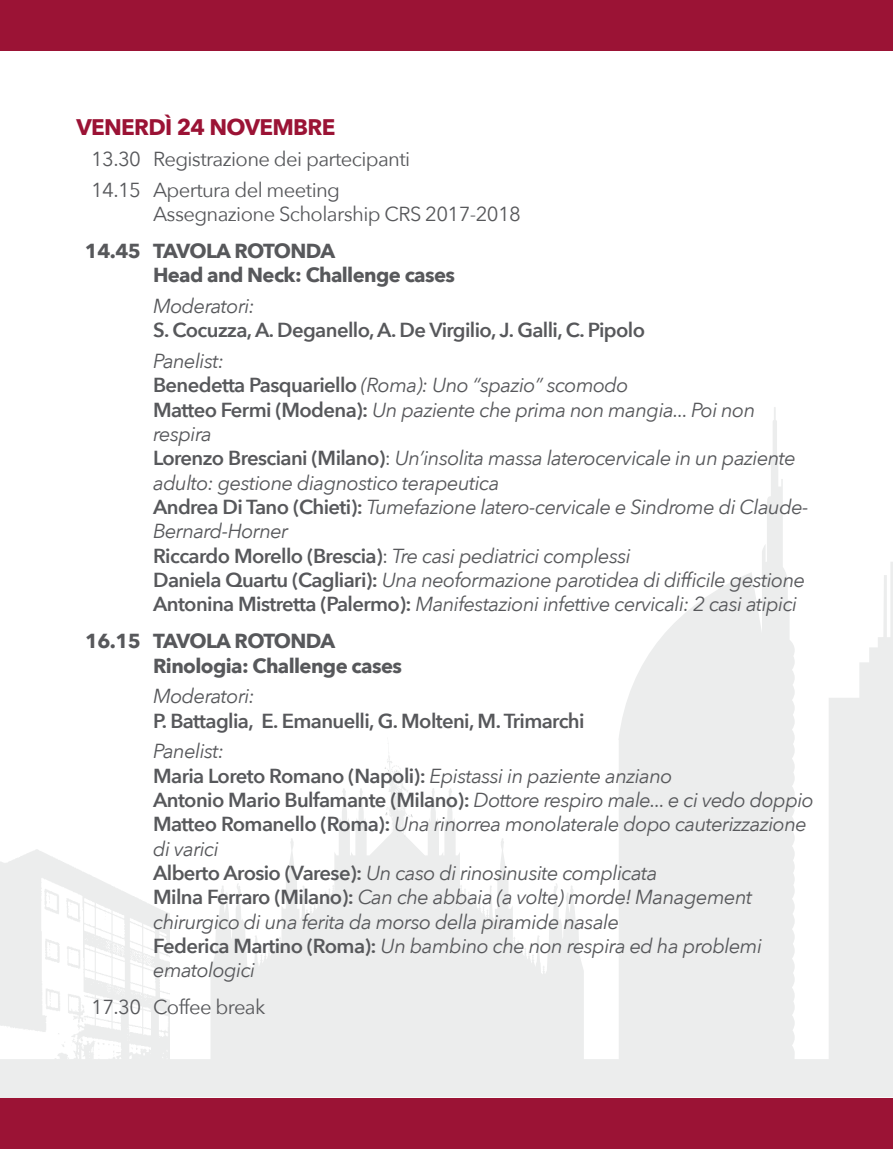
<style>
.page{position:relative;width:893px;height:1149px;background:#fff}
.page>*{position:absolute;margin:0;border:0;box-sizing:border-box;transform-origin:0 0}
.t1{font:700 22.5px "Avenir Next";letter-spacing:-.03em;color:#9b1335}
.t2{font:italic 20.25px/24.3px "Avenir Next";letter-spacing:-.03em;color:#57585b}
.t3{font:20.25px/30.6px "Avenir Next";letter-spacing:-.03em;color:#57585b}
.t4{font:600 20.25px "Avenir Next";letter-spacing:-.03em;color:#57585b}
.t5{font:700 20.25px/24.3px "Avenir Next";letter-spacing:-.03em;color:#57585b}
.s1{font-weight:600;font-style:normal}
.s2{font-style:normal}
</style>
<div class="page">
<svg style="left:169px;top:407px;width:724px;height:689px"></svg>
<svg style="left:384px;top:736px;width:28px;height:101px"></svg>
<div style="left:0;top:1097px;width:893px;height:51px;background:#9b1335"></div>
<div style="left:0;top:0;width:893px;height:51px;background:#9b1335"></div>
<p class="t1" style="left:77px;top:108px;width:260px">VENERDÌ 24 NOVEMBRE</p>
<p class="t3" style="left:91px;top:143px;width:321px">13.30 Registrazione dei partecipanti<br>14.15 Apertura del meeting</p>
<p class="t3" style="left:153px;top:198px;width:369px">Assegnazione Scholarship CRS 2017-2018</p>
<p class="t5" style="left:153px;top:238px;width:304px;text-indent:-68px">14.45 TAVOLA ROTONDA<br>Head and Neck: Challenge cases</p>
<p class="t2" style="left:153px;top:293px;width:103px">Moderatori:</p>
<p class="t4" style="left:153px;top:313px;width:493px">S. Cocuzza, A. Deganello, A. De Virgilio, J. Galli, C. Pipolo</p>
<p class="t2" style="left:153px;top:348px;width:657px">Panelist:<br><span class="s1">Benedetta Pasquariello</span> (Roma): Uno “spazio” scomodo<br><span class="s1">Matteo Fermi (Modena):</span> Un paziente che prima non mangia... Poi non respira<br><span class="s1">Lorenzo Bresciani (Milano)</span><span class="s2">:</span> Un’insolita massa laterocervicale in un paziente adulto: gestione diagnostico terapeutica<br><span class="s1">Andrea Di Tano (Chieti):</span> Tumefazione latero-cervicale e Sindrome di Claude-Bernard-Horner<br><span class="s1">Riccardo Morello (Brescia)</span><span class="s2">:</span> Tre casi pediatrici complessi<br><span class="s1">Daniela Quartu (Cagliari):</span> Una neoformazione parotidea di difficile gestione <span class="s1">Antonina Mistretta (Palermo):</span> Manifestazioni infettive cervicali: 2 casi atipici</p>
<p class="t5" style="left:153px;top:628px;width:250px;text-indent:-68px">16.15 TAVOLA ROTONDA<br>Rinologia: Challenge cases</p>
<p class="t2" style="left:153px;top:683px;width:103px">Moderatori:</p>
<p class="t4" style="left:153px;top:703px;width:433px">P. Battaglia, E. Emanuelli, G. Molteni, M. Trimarchi</p>
<p class="t2" style="left:153px;top:738px;width:662px">Panelist:<br><span class="s1">Maria Loreto Romano (Napoli):</span> Epistassi in paziente anziano<br><span class="s1">Antonio Mario Bulfamante (Milano):</span> Dottore respiro male... e ci vedo doppio <span class="s1">Matteo Romanello (Roma):</span> Una rinorrea monolaterale dopo cauterizzazione di varici<br><span class="s1">Alberto Arosio (Varese):</span> Un caso di rinosinusite complicata<br><span class="s1">Milna Ferraro (Milano):</span> Can che abbaia (a volte) morde! Management chirurgico di una ferita da morso della piramide nasale<br><span class="s1">Federica Martino (Roma):</span> Un bambino che non respira ed ha problemi ematologici</p>
<p class="t3" style="left:91px;top:990px;width:176px">17.30 Coffee break</p>
</div>
